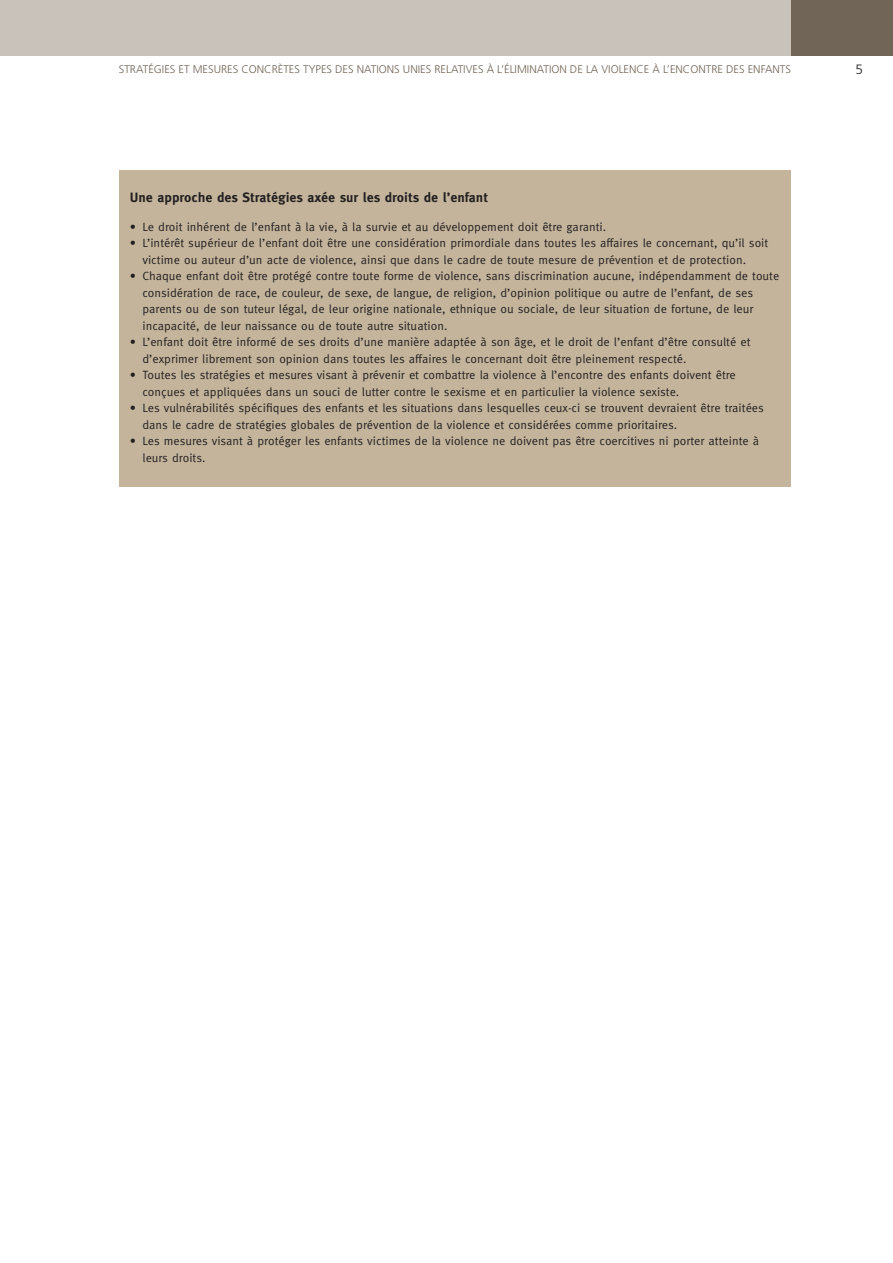
<style>
.page{position:relative;width:893px;height:1263px;background:#fff}
.page>*{position:absolute;margin:0;border:0;box-sizing:border-box;transform-origin:0 0}
.t1{font:700 13.5px "Meta OT";color:#231f20}
.t2{font:300 13.5px "Frutiger LT Std";color:#231f20}
.t3{font:12px/16.5px "Meta OT Norm";color:#231f20}
.t4{font:300 11.1px "Frutiger LT Std";color:#716557}
</style>
<div class="page">
<div style="left:0;top:0;width:893px;height:55px;background:#c9c2bb"></div>
<div style="left:791px;top:0;width:102px;height:55px;background:#716557"></div>
<div style="left:119px;top:170px;width:672px;height:317px;background:#c3b49b"></div>
<p class="t4" style="left:119px;top:63px;width:674px">STRATÉGIES ET MESURES CONCRÈTES TYPES DES NATIONS UNIES RELATIVES À L’ÉLIMINATION DE LA VIOLENCE À L’ENCONTRE DES ENFANTS</p>
<p class="t2" style="left:855px;top:62px;width:9px">5</p>
<p class="t1" style="left:130px;top:188px;width:360px">Une approche des Stratégies axée sur les droits de l’enfant</p>
<p class="t3" style="left:130px;top:219px;width:478px">• Le droit inhérent de l’enfant à la vie, à la survie et au développement doit être garanti.</p>
<p class="t3" style="left:142px;top:235px;width:627px;text-indent:-13px">• L’intérêt supérieur de l’enfant doit être une considération primordiale dans toutes les affaires le concernant, qu’il soit victime ou auteur d’un acte de violence, ainsi que dans le cadre de toute mesure de prévention et de protection.</p>
<p class="t3" style="left:142px;top:268px;width:638px;text-indent:-13px">• Chaque enfant doit être protégé contre toute forme de violence, sans discrimination aucune, indépendamment de toute considération de race, de couleur, de sexe, de langue, de religion, d’opinion politique ou autre de l’enfant, de ses parents ou de son tuteur légal, de leur origine nationale, ethnique ou sociale, de leur situation de fortune, de leur incapacité, de leur naissance ou de toute autre situation.</p>
<p class="t3" style="left:142px;top:334px;width:610px;text-indent:-13px">• L’enfant doit être informé de ses droits d’une manière adaptée à son âge, et le droit de l’enfant d’être consulté et d’exprimer librement son opinion dans toutes les affaires le concernant doit être pleinement respecté.</p>
<p class="t3" style="left:142px;top:367px;width:595px;text-indent:-13px">• Toutes les stratégies et mesures visant à prévenir et combattre la violence à l’encontre des enfants doivent être conçues et appliquées dans un souci de lutter contre le sexisme et en particulier la violence sexiste.</p>
<p class="t3" style="left:142px;top:400px;width:623px;text-indent:-13px">• Les vulnérabilités spécifiques des enfants et les situations dans lesquelles ceux-ci se trouvent devraient être traitées dans le cadre de stratégies globales de prévention de la violence et considérées comme prioritaires.</p>
<p class="t3" style="left:142px;top:433px;width:618px;text-indent:-13px">• Les mesures visant à protéger les enfants victimes de la violence ne doivent pas être coercitives ni porter atteinte à leurs droits.</p>
</div>
